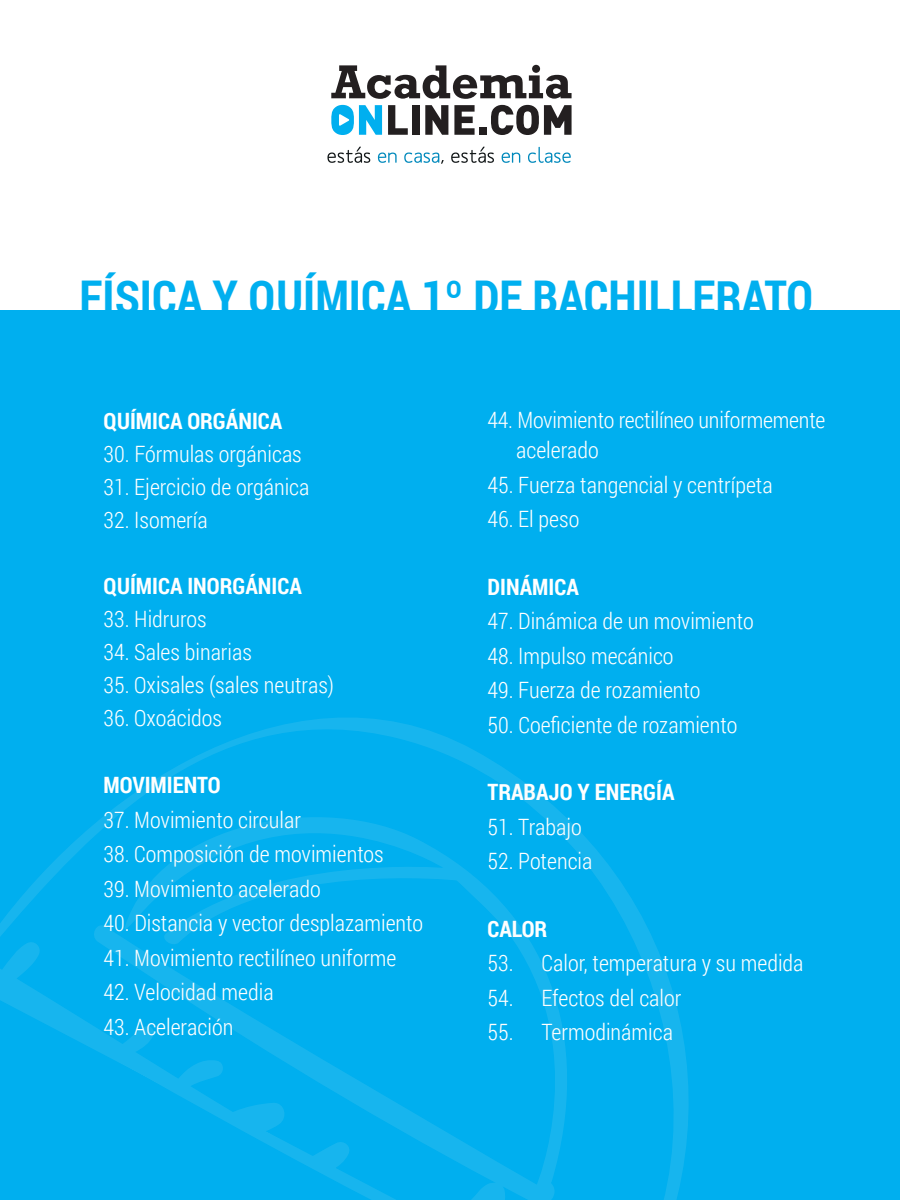
<style>
.page{position:relative;width:900px;height:1200px;background:#fff}
.page>*{position:absolute;margin:0;border:0;box-sizing:border-box;transform-origin:0 0}
.t1{font:700 46.5px "Roboto Condensed";color:#00afef}
.t2{font:300 22.5px/30px "Roboto Condensed";color:#fff}
.t3{font:700 22.5px "Roboto Condensed";color:#fff}
</style>
<div class="page">
<div style="left:0;top:310px;width:900px;height:890px;background:#00afef"></div>
<svg style="left:388px;top:105px;width:20px;height:30px"></svg>
<div style="left:412px;top:105px;width:7px;height:30px;background:#231f20"></div>
<svg style="left:425px;top:105px;width:23px;height:30px"></svg>
<svg style="left:454px;top:105px;width:21px;height:30px"></svg>
<div style="left:479px;top:127px;width:8px;height:8px;background:#231f20"></div>
<svg style="left:331px;top:105px;width:51px;height:30px"></svg>
<svg style="left:491px;top:105px;width:81px;height:30px"></svg>
<svg style="left:331px;top:65px;width:241px;height:34px"></svg>
<svg style="left:451px;top:147px;width:43px;height:16px"></svg>
<svg style="left:502px;top:153px;width:18px;height:10px"></svg>
<svg style="left:327px;top:147px;width:117px;height:17px"></svg>
<svg style="left:528px;top:147px;width:43px;height:16px"></svg>
<svg style="left:0;top:718px;width:689px;height:482px"></svg>
<h1 class="t1" style="left:79px;top:265px;width:735px">FÍSICA Y QUÍMICA 1º DE BACHILLERATO</h1>
<p class="t3" style="left:103px;top:405px;width:180px">QUÍMICA ORGÁNICA</p>
<p class="t2" style="left:103px;top:438px;width:200px">30. Fórmulas orgánicas</p>
<p class="t2" style="left:103px;top:471px;width:207px">31. Ejercicio de orgánica</p>
<p class="t2" style="left:103px;top:504px;width:106px">32. Isomería</p>
<p class="t3" style="left:103px;top:570px;width:200px">QUÍMICA INORGÁNICA</p>
<p class="t2" style="left:103px;top:603px;width:105px">33. Hidruros</p>
<p class="t2" style="left:103px;top:636px;width:150px">34. Sales binarias</p>
<p class="t2" style="left:103px;top:669px;width:232px">35. Oxisales (sales neutras)</p>
<p class="t2" style="left:103px;top:702px;width:120px">36. Oxoácidos</p>
<p class="t3" style="left:103px;top:770px;width:119px">MOVIMIENTO</p>
<p class="t2" style="left:103px;top:804px;width:199px">37. Movimiento circular</p>
<p class="t2" style="left:103px;top:839px;width:282px">38. Composición de movimientos</p>
<p class="t2" style="left:103px;top:873px;width:219px">39. Movimiento acelerado</p>
<p class="t2" style="left:103px;top:908px;width:321px">40. Distancia y vector desplazamiento</p>
<p class="t2" style="left:103px;top:942px;width:295px">41. Movimiento rectilíneo uniforme</p>
<p class="t2" style="left:103px;top:977px;width:172px">42. Velocidad media</p>
<p class="t2" style="left:103px;top:1011px;width:131px">43. Aceleración</p>
<p class="t2" style="left:516px;top:404px;width:311px;text-indent:-29px">44. Movimiento rectilíneo uniformemente acelerado</p>
<p class="t2" style="left:488px;top:469px;width:287px">45. Fuerza tangencial y centrípeta</p>
<p class="t2" style="left:488px;top:503px;width:93px">46. El peso</p>
<p class="t3" style="left:488px;top:571px;width:93px">DINÁMICA</p>
<p class="t2" style="left:488px;top:605px;width:268px">47. Dinámica de un movimiento</p>
<p class="t2" style="left:488px;top:640px;width:188px">48. Impulso mecánico</p>
<p class="t2" style="left:488px;top:674px;width:215px">49. Fuerza de rozamiento</p>
<p class="t2" style="left:488px;top:709px;width:251px">50. Coeficiente de rozamiento</p>
<p class="t3" style="left:488px;top:776px;width:189px">TRABAJO Y ENERGÍA</p>
<p class="t2" style="left:488px;top:811px;width:96px">51. Trabajo</p>
<p class="t2" style="left:488px;top:845px;width:107px">52. Potencia</p>
<p class="t3" style="left:488px;top:913px;width:61px">CALOR</p>
<p class="t2" style="left:488px;top:947px;width:318px">53. Calor, temperatura y su medida</p>
<p class="t2" style="left:488px;top:982px;width:195px">54. Efectos del calor</p>
<p class="t2" style="left:488px;top:1016px;width:187px">55. Termodinámica</p>
</div>
